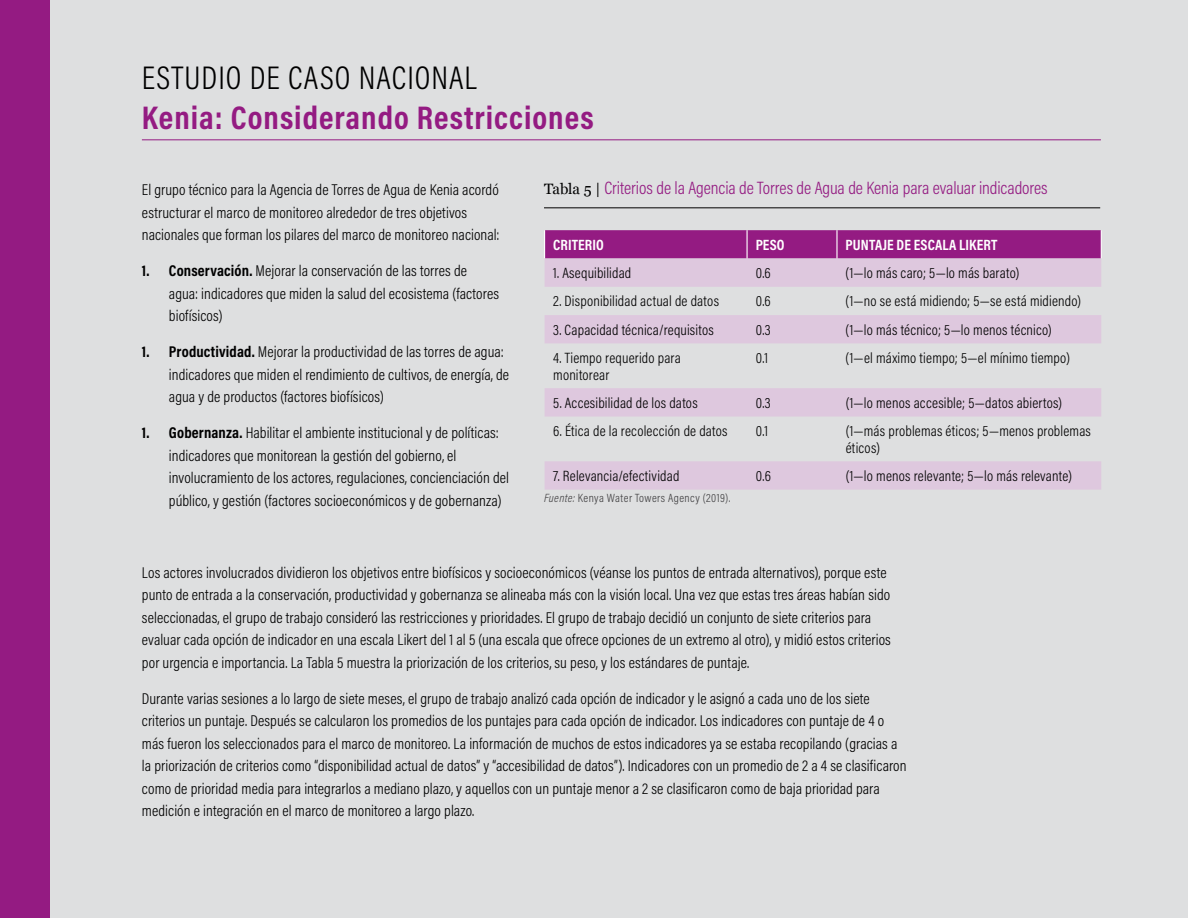
<style>
.page{position:relative;width:1188px;height:918px;background:#dedfe0}
.page>*{position:absolute;margin:0;border:0;box-sizing:border-box;transform-origin:0 0}
.t1{font:700 33px "Acumin Pro Cond";letter-spacing:.03em;color:#941b82}
.t2{font:300 33px "Acumin Pro Cond";letter-spacing:.03em;color:#000}
.t3{font:300 18px "Acumin Pro Cond";letter-spacing:-.005em;color:#941b82}
.t4{font:300 15.75px/22.5px "Acumin Pro Cond";letter-spacing:.005em;color:#000}
.t5{font:300 15px/16.5px "Acumin Pro Cond";letter-spacing:.015em;color:#000}
.t6{font:700 15px "Acumin Pro Cond";letter-spacing:.01em;color:#fff}
.t7{font:300 12px "Acumin Pro Cond";letter-spacing:.035em;color:#414042}
.s1{font-weight:700}
.s2{font-family:"Georgia";font-weight:400;font-size:15px;color:#000}
.s3{font-style:italic}
</style>
<div class="page">
<div style="left:0;top:0;width:50px;height:918px;background:#941b82"></div>
<hr style="left:142px;top:139px;width:959px;height:1px;background:#941b82">
<hr style="left:544px;top:207px;width:556px;height:1px;background:#000">
<svg style="left:545px;top:259px;width:556px;height:231px"></svg>
<svg style="left:544px;top:230px;width:558px;height:29px;background:#972286"></svg>
<h1 class="t2" style="left:142px;top:57px;width:336px">ESTUDIO DE CASO NACIONAL</h1>
<h1 class="t1" style="left:142px;top:95px;width:453px">Kenia: Considerando Restricciones</h1>
<p class="t4" style="left:142px;top:178px;width:359px">El grupo técnico para la Agencia de Torres de Agua de Kenia acordó estructurar el marco de monitoreo alrededor de tres objetivos nacionales que forman los pilares del marco de monitoreo nacional:</p>
<p class="t4" style="left:169px;top:259px;width:332px;text-indent:-27px"><span class="s1">1. Conservación.</span> Mejorar la conservación de las torres de agua: indicadores que miden la salud del ecosistema (factores biofísicos)</p>
<p class="t4" style="left:169px;top:340px;width:342px;text-indent:-27px"><span class="s1">1. Productividad.</span> Mejorar la productividad de las torres de agua: indicadores que miden el rendimiento de cultivos, de energía, de agua y de productos (factores biofísicos)</p>
<p class="t4" style="left:169px;top:421px;width:342px;text-indent:-27px"><span class="s1">1. Gobernanza.</span> Habilitar el ambiente institucional y de políticas: indicadores que monitorean la gestión del gobierno, el involucramiento de los actores, regulaciones, concienciación del público, y gestión (factores socioeconómicos y de gobernanza)</p>
<p class="t3" style="left:544px;top:176px;width:505px"><span class="s2">Tabla 5 |</span> Criterios de la Agencia de Torres de Agua de Kenia para evaluar indicadores</p>
<p class="t6" style="left:553px;top:235px;width:52px">CRITERIO</p>
<p class="t6" style="left:756px;top:235px;width:30px">PESO</p>
<p class="t6" style="left:846px;top:235px;width:154px">PUNTAJE DE ESCALA LIKERT</p>
<p class="t5" style="left:553px;top:265px;width:80px">1. Asequibilidad</p>
<p class="t5" style="left:756px;top:265px;width:17px">0.6</p>
<p class="t5" style="left:846px;top:265px;width:175px">(1—lo más caro; 5—lo más barato)</p>
<p class="t5" style="left:553px;top:293px;width:167px">2. Disponibilidad actual de datos</p>
<p class="t5" style="left:756px;top:293px;width:17px">0.6</p>
<p class="t5" style="left:846px;top:293px;width:237px">(1—no se está midiendo; 5—se está midiendo)</p>
<p class="t5" style="left:553px;top:321px;width:162px">3. Capacidad técnica/requisitos</p>
<p class="t5" style="left:756px;top:321px;width:16px">0.3</p>
<p class="t5" style="left:846px;top:321px;width:208px">(1—lo más técnico; 5—lo menos técnico)</p>
<p class="t5" style="left:553px;top:349px;width:129px">4. Tiempo requerido para monitorear</p>
<p class="t5" style="left:756px;top:349px;width:14px">0.1</p>
<p class="t5" style="left:846px;top:349px;width:226px">(1—el máximo tiempo; 5—el mínimo tiempo)</p>
<p class="t5" style="left:553px;top:394px;width:146px">5. Accesibilidad de los datos</p>
<p class="t5" style="left:756px;top:394px;width:16px">0.3</p>
<p class="t5" style="left:846px;top:394px;width:218px">(1—lo menos accesible; 5—datos abiertos)</p>
<p class="t5" style="left:553px;top:423px;width:176px">6. Ética de la recolección de datos</p>
<p class="t5" style="left:756px;top:423px;width:14px">0.1</p>
<p class="t5" style="left:846px;top:423px;width:247px">(1—más problemas éticos; 5—menos problemas éticos)</p>
<p class="t5" style="left:553px;top:467px;width:128px">7. Relevancia/efectividad</p>
<p class="t5" style="left:756px;top:467px;width:17px">0.6</p>
<p class="t5" style="left:846px;top:467px;width:228px">(1—lo menos relevante; 5—lo más relevante)</p>
<p class="t7" style="left:544px;top:490px;width:188px"><span class="s3">Fuente:</span> Kenya Water Towers Agency (2019).</p>
<p class="t4" style="left:142px;top:561px;width:751px">Los actores involucrados dividieron los objetivos entre biofísicos y socioeconómicos (véanse los puntos de entrada alternativos), porque este punto de entrada a la conservación, productividad y gobernanza se alineaba más con la visión local. Una vez que estas tres áreas habían sido seleccionadas, el grupo de trabajo consideró las restricciones y prioridades. El grupo de trabajo decidió un conjunto de siete criterios para evaluar cada opción de indicador en una escala Likert del 1 al 5 (una escala que ofrece opciones de un extremo al otro), y midió estos criterios por urgencia e importancia. La Tabla 5 muestra la priorización de los criterios, su peso, y los estándares de puntaje.</p>
<p class="t4" style="left:142px;top:687px;width:766px">Durante varias sesiones a lo largo de siete meses, el grupo de trabajo analizó cada opción de indicador y le asignó a cada uno de los siete criterios un puntaje. Después se calcularon los promedios de los puntajes para cada opción de indicador. Los indicadores con puntaje de 4 o más fueron los seleccionados para el marco de monitoreo. La información de muchos de estos indicadores ya se estaba recopilando (gracias a la priorización de criterios como “disponibilidad actual de datos” y “accesibilidad de datos”). Indicadores con un promedio de 2 a 4 se clasificaron como de prioridad media para integrarlos a mediano plazo, y aquellos con un puntaje menor a 2 se clasificaron como de baja prioridad para medición e integración en el marco de monitoreo a largo plazo.</p>
</div>
